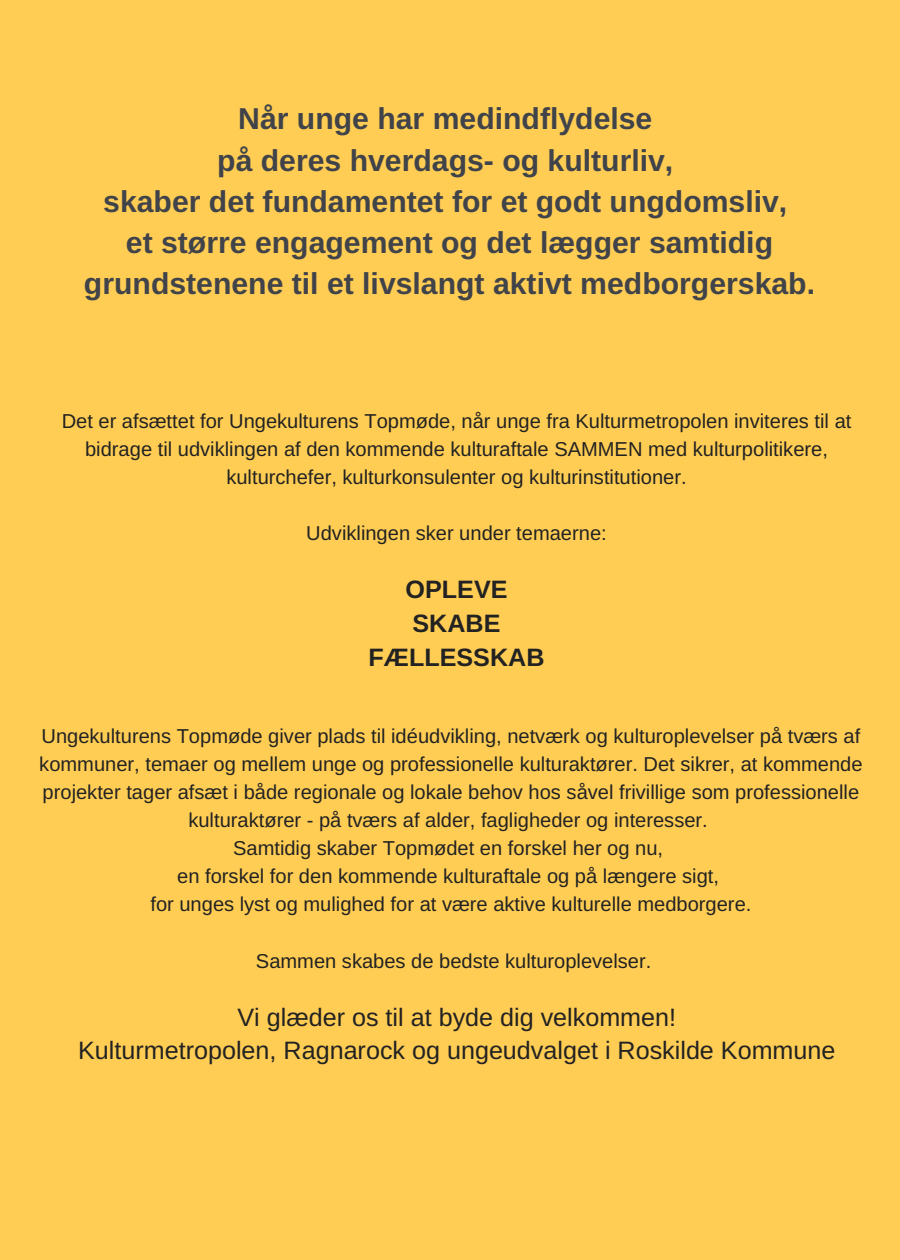
<style>
.page{position:relative;width:900px;height:1260px;background:#ffcd54}
.page>*{position:absolute;margin:0;border:0;box-sizing:border-box;transform-origin:0 0}
.t1{font:700 30.25px/41.2px "Arimo";color:#404349;text-align:center}
.t2{font:25.25px/33.8px "Arimo";color:#222;text-align:center}
.t3{font:700 25.25px/33.8px "Arimo";color:#222;text-align:center}
.t4{font:20px/28px "Arimo";color:#222;text-align:center}
</style>
<div class="page">
<h1 class="t1" style="left:84px;top:98px;width:733px">Når unge har medindflydelse<br>på deres hverdags- og kulturliv,<br>skaber det fundamentet for et godt ungdomsliv,<br>et større engagement og det lægger samtidig grundstenene til et livslangt aktivt medborgerskab.</h1>
<p class="t4" style="left:62px;top:407px;width:791px">Det er afsættet for Ungekulturens Topmøde, når unge fra Kulturmetropolen inviteres til at bidrage til udviklingen af den kommende kulturaftale SAMMEN med kulturpolitikere, kulturchefer, kulturkonsulenter og kulturinstitutioner.</p>
<p class="t4" style="left:306px;top:519px;width:302px">Udviklingen sker under temaerne:</p>
<p class="t3" style="left:369px;top:572px;width:177px">OPLEVE<br>SKABE<br>FÆLLESSKAB</p>
<p class="t4" style="left:39px;top:722px;width:825px">Ungekulturens Topmøde giver plads til idéudvikling, netværk og kulturoplevelser på tværs af kommuner, temaer og mellem unge og professionelle kulturaktører. Det sikrer, at kommende projekter tager afsæt i både regionale og lokale behov hos såvel frivillige som professionelle kulturaktører - på tværs af alder, fagligheder og interesser.<br>Samtidig skaber Topmødet en forskel her og nu,<br>en forskel for den kommende kulturaftale og på længere sigt,<br>for unges lyst og mulighed for at være aktive kulturelle medborgere.</p>
<p class="t4" style="left:256px;top:947px;width:397px">Sammen skabes de bedste kulturoplevelser.</p>
<p class="t2" style="left:78px;top:1000px;width:759px">Vi glæder os til at byde dig velkommen!<br>Kulturmetropolen, Ragnarock og ungeudvalget i Roskilde Kommune</p>
</div>
